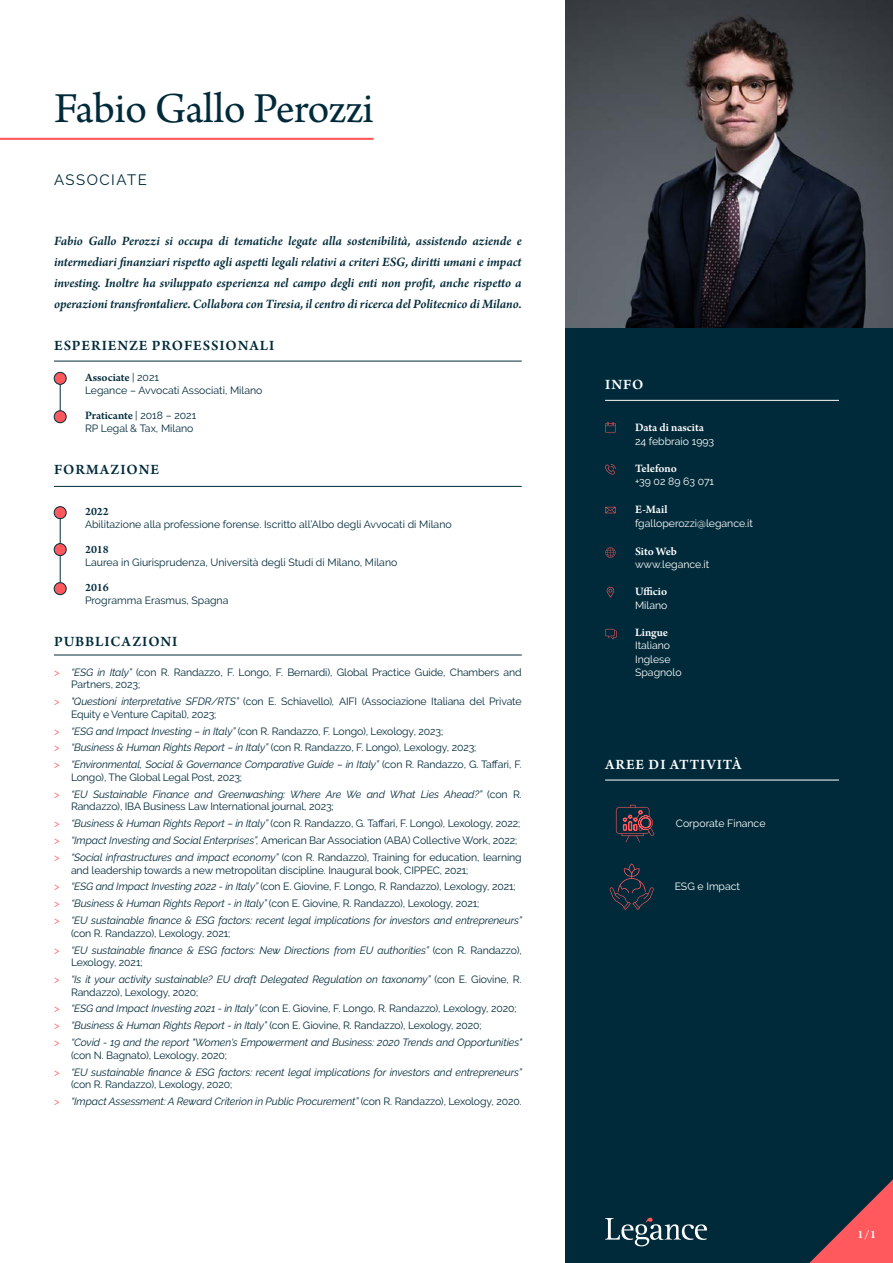
<style>
.page{position:relative;width:893px;height:1263px;background:#fff}
.page>*{position:absolute;margin:0;border:0;box-sizing:border-box;transform-origin:0 0}
.t1{font:45px "Arno Pro";letter-spacing:-.015em;color:#002a3a}
.t2{font:600 15px "Arno Pro";letter-spacing:.06em;color:#002a3a}
.t3{font:600 15px "Arno Pro";letter-spacing:.06em;color:#fff}
.t4{font:15px "Raleway";letter-spacing:.1em;color:#002a3a}
.t5{font:italic 600 13.5px/21px "Arno Pro";letter-spacing:-.005em;color:#002a3a;text-align:justify}
.t6{font:600 12px "Arno Pro";color:#fff}
.t7{font:600 12px "Arno Pro";color:#002a3a}
.t8{font:10.5px/16.8px "Raleway";letter-spacing:-.01em;color:#002a3a}
.t9{font:italic 10.5px/16.8px "Raleway";letter-spacing:-.01em;color:#002a3a}
.t10{font:10.5px/13.5px "Raleway";color:#fff}
.s1{font-family:"Raleway";font-weight:400;font-size:10.5px}
.s2{color:#ff585d}
.s3{font-style:italic}
.s4{font-style:normal;color:#ff585d}
.s5{font-style:normal}
</style>
<div class="page">
<div style="left:566px;top:0;width:327px;height:1263px;background:#002a3a"></div>
<hr style="left:54px;top:361px;width:468px;height:1px;background:#002a3a">
<hr style="left:0;top:138px;width:374px;height:2px;background:#ff585d">
<hr style="left:60px;top:378px;width:1px;height:39px;background:#002a3a">
<hr style="left:60px;top:511px;width:1px;height:75px;background:#002a3a">
<hr style="left:54px;top:486px;width:468px;height:1px;background:#002a3a">
<div style="left:54px;top:372px;width:12px;height:12px;background:#ff585d;border-radius:50%"></div>
<div style="left:54px;top:372px;width:12px;height:13px;border:1px solid #002a3a;border-radius:50%"></div>
<div style="left:54px;top:507px;width:12px;height:12px;background:#ff585d;border-radius:50%"></div>
<div style="left:54px;top:506px;width:12px;height:13px;border:1px solid #002a3a;border-radius:50%"></div>
<div style="left:54px;top:544px;width:12px;height:12px;background:#ff585d;border-radius:50%"></div>
<div style="left:54px;top:543px;width:12px;height:13px;border:1px solid #002a3a;border-radius:50%"></div>
<div style="left:54px;top:583px;width:12px;height:12px;background:#ff585d;border-radius:50%"></div>
<div style="left:54px;top:582px;width:12px;height:13px;border:1px solid #002a3a;border-radius:50%"></div>
<div style="left:54px;top:411px;width:12px;height:12px;background:#ff585d;border-radius:50%"></div>
<div style="left:54px;top:411px;width:12px;height:12px;border:1px solid #002a3a;border-radius:50%"></div>
<svg style="left:607px;top:587px;width:7px;height:10px"></svg>
<svg style="left:605px;top:507px;width:11px;height:6px"></svg>
<svg style="left:605px;top:464px;width:11px;height:11px"></svg>
<svg style="left:605px;top:547px;width:11px;height:11px"></svg>
<svg style="left:605px;top:422px;width:11px;height:10px"></svg>
<svg style="left:605px;top:629px;width:12px;height:10px"></svg>
<hr style="left:605px;top:400px;width:234px;height:1px;background:#fff">
<hr style="left:605px;top:780px;width:234px;height:1px;background:#fff">
<svg style="left:616px;top:805px;width:38px;height:37px"></svg>
<img style="left:566px;top:0;width:327px;height:327px">
<hr style="left:54px;top:655px;width:468px;height:1px;background:#002a3a">
<svg style="left:610px;top:863px;width:44px;height:47px"></svg>
<svg style="left:605px;top:1218px;width:102px;height:28px"></svg>
<svg style="left:809px;top:1179px;width:84px;height:84px"></svg>
<h1 class="t1" style="left:54px;top:83px;width:321px">Fabio Gallo Perozzi</h1>
<h2 class="t4" style="left:54px;top:171px;width:94px">ASSOCIATE</h2>
<p class="t5" style="left:54px;top:231px;width:469px">Fabio Gallo Perozzi si occupa di tematiche legate alla sostenibilità, assistendo aziende e intermediari finanziari rispetto agli aspetti legali relativi a criteri ESG, diritti umani e impact investing. Inoltre ha sviluppato esperienza nel campo degli enti non profit, anche rispetto a operazioni transfrontaliere. Collabora con Tiresia, il centro di ricerca del Politecnico di Milano.</p>
<h2 class="t2" style="left:54px;top:337px;width:222px">ESPERIENZE PROFESSIONALI</h2>
<p class="t7" style="left:85px;top:370px;width:75px">Associate <span class="s1">| 2021</span></p>
<p class="t8" style="left:85px;top:381px;width:179px">Legance – Avvocati Associati, Milano</p>
<p class="t7" style="left:85px;top:408px;width:113px">Praticante <span class="s1">| 2018 – 2021</span></p>
<p class="t8" style="left:85px;top:419px;width:110px">RP Legal &amp; Tax, Milano</p>
<h2 class="t2" style="left:54px;top:460px;width:107px">FORMAZIONE</h2>
<p class="t7" style="left:85px;top:505px;width:25px">2022</p>
<p class="t8" style="left:85px;top:516px;width:368px">Abilitazione alla professione forense. Iscritto all’Albo degli Avvocati di Milano</p>
<p class="t7" style="left:85px;top:543px;width:25px">2018</p>
<p class="t8" style="left:85px;top:554px;width:314px">Laurea in Giurisprudenza, Università degli Studi di Milano, Milano</p>
<p class="t7" style="left:85px;top:581px;width:25px">2016</p>
<p class="t8" style="left:85px;top:592px;width:145px">Programma Erasmus, Spagna</p>
<h2 class="t2" style="left:54px;top:633px;width:125px">PUBBLICAZIONI</h2>
<p class="t8" style="left:71px;top:666px;width:452px;line-height:12.6px;text-indent:-17px"><span class="s2">&gt;</span> <span class="s3">“ESG in Italy”</span> (con R. Randazzo, F. Longo, F. Bernardi), Global Practice Guide, Chambers and<br>Partners, 2023;</p>
<p class="t8" style="left:71px;top:695px;width:452px;line-height:12.6px;text-indent:-17px"><span class="s2">&gt;</span> <span class="s3">"Questioni interpretative SFDR/RTS”</span> (con E. Schiavello)<span class="s3">,</span> AIFI (Associazione Italiana del Private<br>Equity e Venture Capital), 2023;</p>
<p class="t9" style="left:54px;top:722px;width:469px"><span class="s4">&gt;</span> “ESG and Impact Investing – in Italy” <span class="s5">(con R. Randazzo, F. Longo), Lexology, 2023;<br></span><span class="s4">&gt;</span> “Business &amp; Human Rights Report – in Italy” <span class="s5">(con R. Randazzo, F. Longo), Lexology, 2023;<br></span><span class="s4">&gt;</span> “Environmental, Social &amp; Governance Comparative Guide – in Italy” <span class="s5">(con R. Randazzo, G. Taffari, F.</span></p>
<p class="t9" style="left:54px;top:769px;width:469px;text-indent:17px"><span class="s5">Longo), The Global Legal Post, 2023;<br></span><span class="s4">&gt;</span> “EU Sustainable Finance and Greenwashing: Where Are We and What Lies Ahead?” <span class="s5">(con R.</span></p>
<p class="t8" style="left:54px;top:798px;width:469px;text-indent:17px">Randazzo), IBA Business Law International journal, 2023;<br><span class="s2">&gt;</span> <span class="s3">“Business &amp; Human Rights Report – in Italy”</span> (con R. Randazzo, G. Taffari, F. Longo), Lexology, 2022; <span class="s2">&gt;</span> <span class="s3">“Impact Investing and Social Enterprises”,</span> American Bar Association (ABA) Collective Work, 2022; <span class="s2">&gt;</span> <span class="s3">“Social infrastructures and impact economy”</span> (con R. Randazzo), Training for education, learning</p>
<p class="t8" style="left:54px;top:861px;width:470px;text-indent:17px">and leadership towards a new metropolitan discipline. Inaugural book, CIPPEC, 2021;<br><span class="s2">&gt;</span> <span class="s3">“ESG and Impact Investing 2022 - in Italy”</span> (con E. Giovine, F. Longo, R. Randazzo), Lexology, 2021; <span class="s2">&gt;</span> <span class="s3">“Business &amp; Human Rights Report - in Italy”</span> (con E. Giovine, R. Randazzo), Lexology, 2021;<br><span class="s2">&gt;</span> <span class="s3">“EU sustainable finance &amp; ESG factors: recent legal implications for investors and entrepreneurs”</span></p>
<p class="t9" style="left:54px;top:924px;width:469px;text-indent:17px"><span class="s5">(con R. Randazzo), Lexology, 2021;<br></span><span class="s4">&gt;</span> “EU sustainable finance &amp; ESG factors: New Directions from EU authorities” <span class="s5">(con R. Randazzo),</span></p>
<p class="t9" style="left:54px;top:954px;width:469px;text-indent:17px"><span class="s5">Lexology, 2021;<br></span><span class="s4">&gt;</span> “Is it your activity sustainable? EU draft Delegated Regulation on taxonomy” <span class="s5">(con E. Giovine, R.</span></p>
<p class="t9" style="left:54px;top:983px;width:470px;text-indent:17px"><span class="s5">Randazzo), Lexology, 2020;<br></span><span class="s4">&gt;</span> “ESG and Impact Investing 2021 - in Italy” <span class="s5">(con E. Giovine, F. Longo, R. Randazzo), Lexology, 2020; </span><span class="s4">&gt;</span> “Business &amp; Human Rights Report - in Italy” <span class="s5">(con E. Giovine, R. Randazzo), Lexology, 2020;<br></span><span class="s4">&gt;</span> “Covid - 19 and the report "Women's Empowerment and Business: 2020 Trends and Opportunities"</p>
<p class="t9" style="left:54px;top:1047px;width:470px;text-indent:17px"><span class="s5">(con N. Bagnato), Lexology, 2020;<br></span><span class="s4">&gt;</span> “EU sustainable finance &amp; ESG factors: recent legal implications for investors and entrepreneurs”</p>
<p class="t8" style="left:54px;top:1076px;width:469px;text-indent:17px">(con R. Randazzo), Lexology, 2020;<br><span class="s2">&gt;</span> <span class="s3">“Impact Assessment: A Reward Criterion in Public Procurement”</span> (con R. Randazzo), Lexology, 2020.</p>
<h2 class="t3" style="left:605px;top:376px;width:40px">INFO</h2>
<p class="t6" style="left:635px;top:421px;width:70px">Data di nascita</p>
<p class="t10" style="left:635px;top:434px;width:81px">24 febbraio 1993</p>
<p class="t6" style="left:635px;top:461px;width:43px">Telefono</p>
<p class="t10" style="left:635px;top:475px;width:81px">+39 02 89 63 071</p>
<p class="t6" style="left:635px;top:503px;width:34px">E-Mail</p>
<p class="t10" style="left:635px;top:516px;width:119px">fgalloperozzi@legance.it</p>
<p class="t6" style="left:635px;top:544px;width:43px">Sito Web</p>
<p class="t10" style="left:635px;top:558px;width:76px">www.legance.it</p>
<p class="t6" style="left:635px;top:584px;width:34px">Ufficio</p>
<p class="t10" style="left:635px;top:598px;width:34px">Milano</p>
<p class="t6" style="left:635px;top:625px;width:35px">Lingue</p>
<p class="t10" style="left:635px;top:639px;width:48px">Italiano<br>Inglese<br>Spagnolo</p>
<h2 class="t3" style="left:605px;top:756px;width:138px">AREE DI ATTIVITÀ</h2>
<p class="t10" style="left:676px;top:817px;width:91px">Corporate Finance</p>
<p class="t10" style="left:675px;top:880px;width:67px">ESG e Impact</p>
<p class="t6" style="left:857px;top:1228px;width:20px">1/1</p>
</div>
